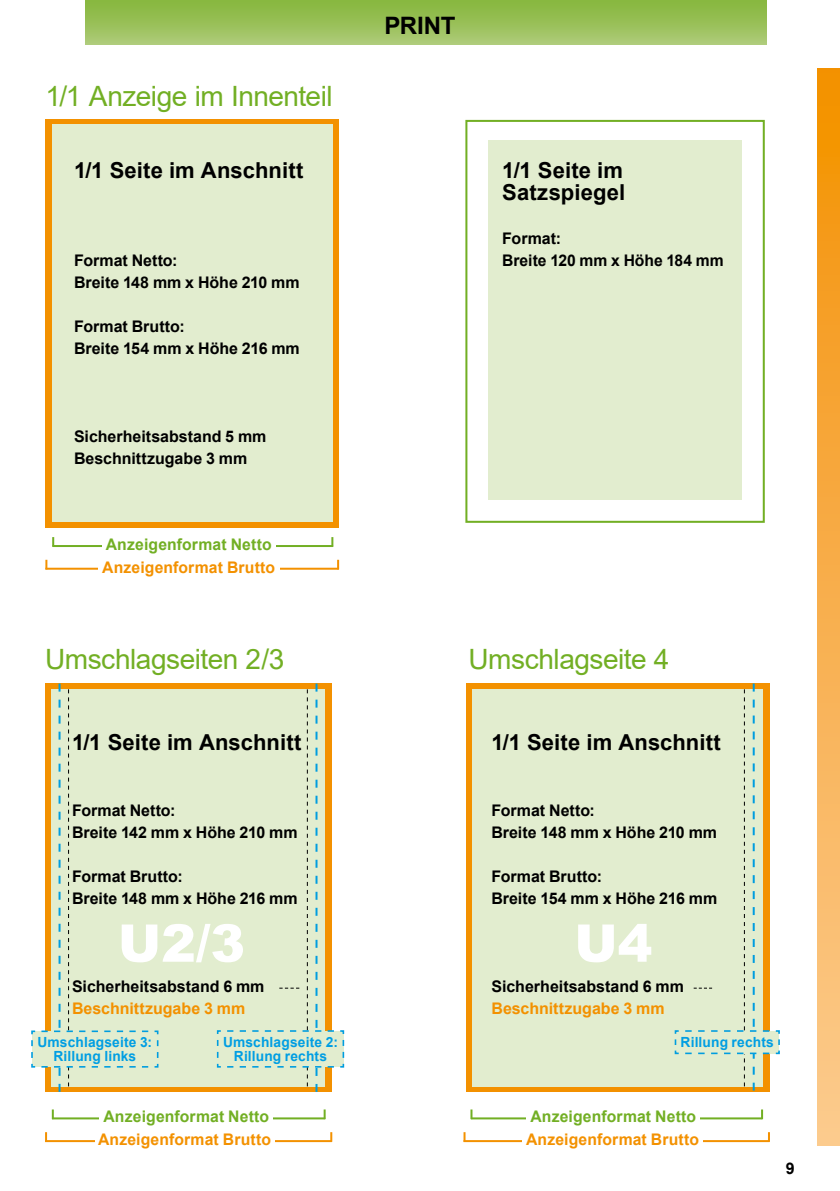
<style>
.page{position:relative;width:840px;height:1191px;background:#fff}
.page>*{position:absolute;margin:0;border:0;box-sizing:border-box;transform-origin:0 0}
.t1{font:900 52px "Arial";color:#fff}
.t2{font:28px "Arial";letter-spacing:-.015em;color:#72af24}
.t3{font:700 24px "Arial";letter-spacing:-.01em;color:#000}
.t4{font:700 22px/22px "Arial";letter-spacing:.005em;color:#000}
.t5{font:700 16px/22px "Arial";color:#000}
.t6{font:700 16px "Arial";letter-spacing:.005em;color:#f39100}
.t7{font:700 16px "Arial";letter-spacing:.01em;color:#72af24}
.t8{font:700 14px/14px "Arial";letter-spacing:.01em;color:#009ee3;text-align:center}
</style>
<div class="page">
<div style="left:85px;top:0;width:680px;height:45px;background:linear-gradient(to bottom,#85b63a,#adcb78)"></div>
<div style="left:45px;top:119px;width:293px;height:408px;background:#f39100"></div>
<div style="left:52px;top:125px;width:280px;height:397px;background:#e2edcf"></div>
<div style="left:465px;top:120px;width:299px;height:403px;border:2px solid #72af24"></div>
<div style="left:488px;top:141px;width:254px;height:359px;background:#e2edcf"></div>
<hr style="left:45px;top:568px;width:294px;height:2px;background:#f39100">
<hr style="left:52px;top:545px;width:281px;height:2px;background:#72af24">
<svg style="left:45px;top:560px;width:2px;height:9px"></svg>
<svg style="left:52px;top:537px;width:2px;height:10px"></svg>
<svg style="left:337px;top:560px;width:2px;height:8px"></svg>
<svg style="left:331px;top:537px;width:2px;height:8px"></svg>
<div style="left:98px;top:561px;width:181px;height:15px;background:#fff"></div>
<div style="left:102px;top:538px;width:173px;height:15px;background:#fff"></div>
<div style="left:51px;top:689px;width:273px;height:397px;background:#e2edcf"></div>
<hr style="left:45px;top:1140px;width:287px;height:2px;background:#f39100">
<hr style="left:52px;top:1117px;width:273px;height:2px;background:#72af24">
<svg style="left:45px;top:1132px;width:2px;height:8px"></svg>
<svg style="left:52px;top:1109px;width:2px;height:9px"></svg>
<svg style="left:330px;top:1132px;width:2px;height:8px"></svg>
<svg style="left:323px;top:1109px;width:2px;height:9px"></svg>
<div style="left:95px;top:1133px;width:179px;height:15px;background:#fff"></div>
<div style="left:100px;top:1110px;width:173px;height:16px;background:#fff"></div>
<svg style="left:216px;top:683px;width:129px;height:409px"></svg>
<svg style="left:31px;top:683px;width:128px;height:408px"></svg>
<div style="left:465px;top:683px;width:303px;height:409px;background:#f39100"></div>
<div style="left:472px;top:689px;width:290px;height:397px;background:#e2edcf"></div>
<hr style="left:463px;top:1140px;width:306px;height:2px;background:#f39100">
<hr style="left:470px;top:1117px;width:292px;height:2px;background:#72af24">
<svg style="left:463px;top:1132px;width:2px;height:9px"></svg>
<svg style="left:470px;top:1109px;width:2px;height:10px"></svg>
<div style="left:522px;top:1133px;width:180px;height:15px;background:#fff"></div>
<div style="left:526px;top:1110px;width:173px;height:16px;background:#fff"></div>
<svg style="left:673px;top:683px;width:107px;height:407px"></svg>
<div style="left:816px;top:68px;width:23px;height:1077px;background:linear-gradient(to bottom,#f49202,#fccb93)"></div>
<h2 class="t2" style="left:45px;top:76px;width:288px">1/1 Anzeige im Innenteil</h2>
<h3 class="t4" style="left:74px;top:160px;width:231px">1/1 Seite im Anschnitt</h3>
<p class="t5" style="left:74px;top:250px;width:227px">Format Netto:<br>Breite 148 mm x Höhe 210 mm</p>
<p class="t5" style="left:74px;top:316px;width:227px">Format Brutto:<br>Breite 154 mm x Höhe 216 mm</p>
<p class="t5" style="left:74px;top:426px;width:194px">Sicherheitsabstand 5 mm<br>Beschnittzugabe 3 mm</p>
<p class="t7" style="left:106px;top:533px;width:167px">Anzeigenformat Netto</p>
<p class="t6" style="left:102px;top:555px;width:174px">Anzeigenformat Brutto</p>
<h2 class="t2" style="left:45px;top:640px;width:241px">Umschlagseiten 2/3</h2>
<h3 class="t4" style="left:72px;top:732px;width:231px">1/1 Seite im Anschnitt</h3>
<p class="t5" style="left:72px;top:800px;width:227px">Format Netto:<br>Breite 142 mm x Höhe 210 mm</p>
<p class="t5" style="left:72px;top:866px;width:227px">Format Brutto:<br>Breite 148 mm x Höhe 216 mm</p>
<h1 class="t1" style="left:118px;top:905px;width:129px">U2/3</h1>
<p class="t5" style="left:72px;top:976px;width:194px">Sicherheitsabstand 6 mm</p>
<p class="t6" style="left:72px;top:997px;width:175px">Beschnittzugabe 3 mm</p>
<p class="t8" style="left:37px;top:1035px;width:116px">Umschlagseite 3:<br>Rillung links</p>
<p class="t8" style="left:223px;top:1035px;width:116px">Umschlagseite 2:<br>Rillung rechts</p>
<p class="t7" style="left:103px;top:1105px;width:167px">Anzeigenformat Netto</p>
<p class="t6" style="left:98px;top:1128px;width:174px">Anzeigenformat Brutto</p>
<h3 class="t3" style="left:384px;top:9px;width:72px">PRINT</h3>
<h3 class="t4" style="left:502px;top:160px;width:124px">1/1 Seite im<br>Satzspiegel</h3>
<p class="t5" style="left:502px;top:228px;width:223px">Format:<br>Breite 120 mm x Höhe 184 mm</p>
<h2 class="t2" style="left:468px;top:640px;width:202px">Umschlagseite 4</h2>
<h3 class="t4" style="left:491px;top:732px;width:231px">1/1 Seite im Anschnitt</h3>
<p class="t5" style="left:491px;top:800px;width:227px">Format Netto:<br>Breite 148 mm x Höhe 210 mm</p>
<p class="t5" style="left:491px;top:866px;width:227px">Format Brutto:<br>Breite 154 mm x Höhe 216 mm</p>
<h1 class="t1" style="left:574px;top:905px;width:79px">U4</h1>
<p class="t5" style="left:491px;top:976px;width:194px">Sicherheitsabstand 6 mm</p>
<p class="t6" style="left:491px;top:997px;width:175px">Beschnittzugabe 3 mm</p>
<p class="t8" style="left:680px;top:1035px;width:95px">Rillung rechts</p>
<p class="t7" style="left:530px;top:1105px;width:167px">Anzeigenformat Netto</p>
<p class="t6" style="left:525px;top:1128px;width:174px">Anzeigenformat Brutto</p>
<p class="t5" style="left:785px;top:1157px;width:10px">9</p>
</div>
